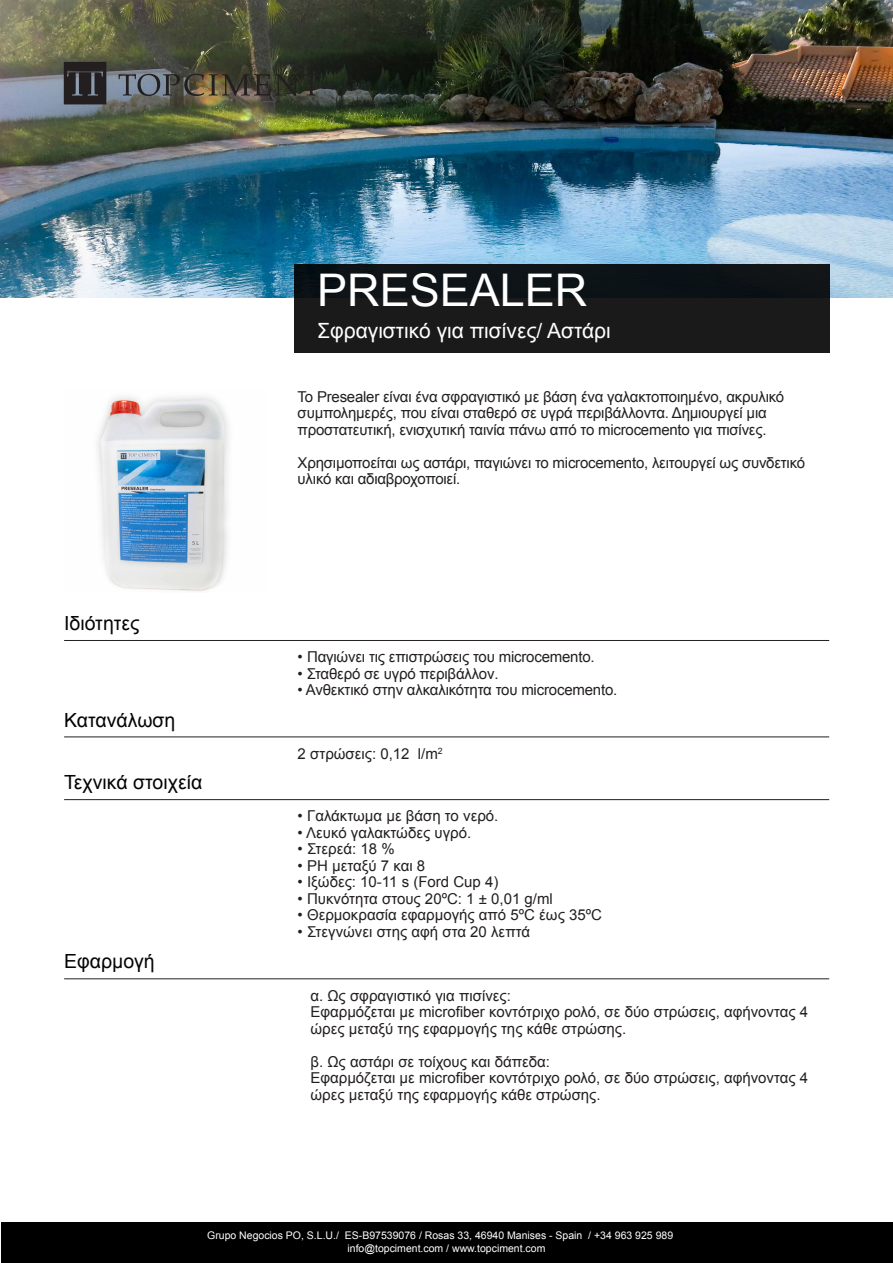
<style>
.page{position:relative;width:893px;height:1263px;background:#fff}
.page>*{position:absolute;margin:0;border:0;box-sizing:border-box;transform-origin:0 0}
.t1{font:45px "Arial";color:#fff}
.t2{font:21px "Arial";color:#fff}
.t3{font:19.5px "Arial";color:#040503}
.t4{font:15px/16.5px "Arial";letter-spacing:-.015em;color:#231f20}
.t5{font:10.5px "Arial";color:#fff}
</style>
<div class="page">
<div style="left:1px;top:1222px;width:892px;height:41px;background:#000"></div>
<img style="left:97px;top:396px;width:132px;height:195px">
<img style="left:0;top:0;width:893px;height:298px">
<div style="left:294px;top:264px;width:535px;height:88px;background:linear-gradient(to right,#151719,#151719)"></div>
<svg style="left:118px;top:74px;width:202px;height:22px;background:#4f4e47"></svg>
<svg style="left:64px;top:62px;width:42px;height:42px;background:#2e2c2e"></svg>
<hr style="left:64px;top:640px;width:765px;height:1px;background:#231f20">
<hr style="left:64px;top:736px;width:765px;height:1px;background:#231f20">
<hr style="left:64px;top:799px;width:765px;height:1px;background:#231f20">
<hr style="left:64px;top:978px;width:765px;height:1px;background:#231f20">
<h1 class="t1" style="left:317px;top:261px;width:272px">PRESEALER</h1>
<h2 class="t2" style="left:317px;top:317px;width:295px">Σφραγιστικό για πισίνες/ Αστάρι</h2>
<h3 class="t3" style="left:64px;top:610px;width:77px">Ιδιότητες</h3>
<h3 class="t3" style="left:64px;top:707px;width:113px">Κατανάλωση</h3>
<h3 class="t3" style="left:64px;top:770px;width:140px">Τεχνικά στοιχεία</h3>
<h3 class="t3" style="left:64px;top:949px;width:92px">Εφαρμογή</h3>
<p class="t4" style="left:298px;top:388px;width:488px">Το Presealer είναι ένα σφραγιστικό με βάση ένα γαλακτοποιημένο, ακρυλικό συμπολημερές, που είναι σταθερό σε υγρά περιβάλλοντα. Δημιουργεί μια προστατευτική, ενισχυτική ταινία πάνω από το microcemento για πισίνες.</p>
<p class="t4" style="left:298px;top:454px;width:509px">Χρησιμοποείται ως αστάρι, παγιώνει το microcemento, λειτουργεί ως συνδετικό υλικό και αδιαβροχοποιεί.</p>
<p class="t4" style="left:298px;top:649px;width:299px">• Παγιώνει τις επιστρώσεις του microcemento.</p>
<p class="t4" style="left:298px;top:665px;width:202px">• Σταθερό σε υγρό περιβάλλον.</p>
<p class="t4" style="left:298px;top:682px;width:321px">• Ανθεκτικό στην αλκαλικότητα του microcemento.</p>
<p class="t4" style="left:298px;top:745px;width:147px">2 στρώσεις: 0,12 l/m<sup>2</sup></p>
<p class="t4" style="left:298px;top:808px;width:202px">• Γαλάκτωμα με βάση το νερό.</p>
<p class="t4" style="left:298px;top:824px;width:175px">• Λευκό γαλακτώδες υγρό.</p>
<p class="t4" style="left:298px;top:841px;width:99px">• Στερεά: 18 %</p>
<p class="t4" style="left:298px;top:857px;width:129px">• PH μεταξύ 7 και 8</p>
<p class="t4" style="left:298px;top:874px;width:202px">• Ιξώδες: 10-11 s (Ford Cup 4)</p>
<p class="t4" style="left:298px;top:890px;width:257px">• Πυκνότητα στους 20ºC: 1 ± 0,01 g/ml</p>
<p class="t4" style="left:298px;top:907px;width:306px">• Θερμοκρασία εφαρμογής από 5ºC έως 35ºC</p>
<p class="t4" style="left:298px;top:923px;width:234px">• Στεγνώνει στης αφή στα 20 λεπτά</p>
<p class="t4" style="left:310px;top:987px;width:499px">α. Ως σφραγιστικό για πισίνες:<br>Εφαρμόζεται με microfiber κοντότριχο ρολό, σε δύο στρώσεις, αφήνοντας 4 ώρες μεταξύ της εφαρμογής της κάθε στρώσης.</p>
<p class="t4" style="left:310px;top:1053px;width:499px">β. Ως αστάρι σε τοίχους και δάπεδα:<br>Εφαρμόζεται με microfiber κοντότριχο ρολό, σε δύο στρώσεις, αφήνοντας 4 ώρες μεταξύ της εφαρμογής κάθε στρώσης.</p>
<p class="t5" style="left:207px;top:1228px;width:468px">Grupo Negocios PO, S.L.U./ ES-B97539076 / Rosas 33, 46940 Manises - Spain / +34 963 925 989</p>
<p class="t5" style="left:347px;top:1241px;width:199px">info@topciment.com / www.topciment.com</p>
</div>
